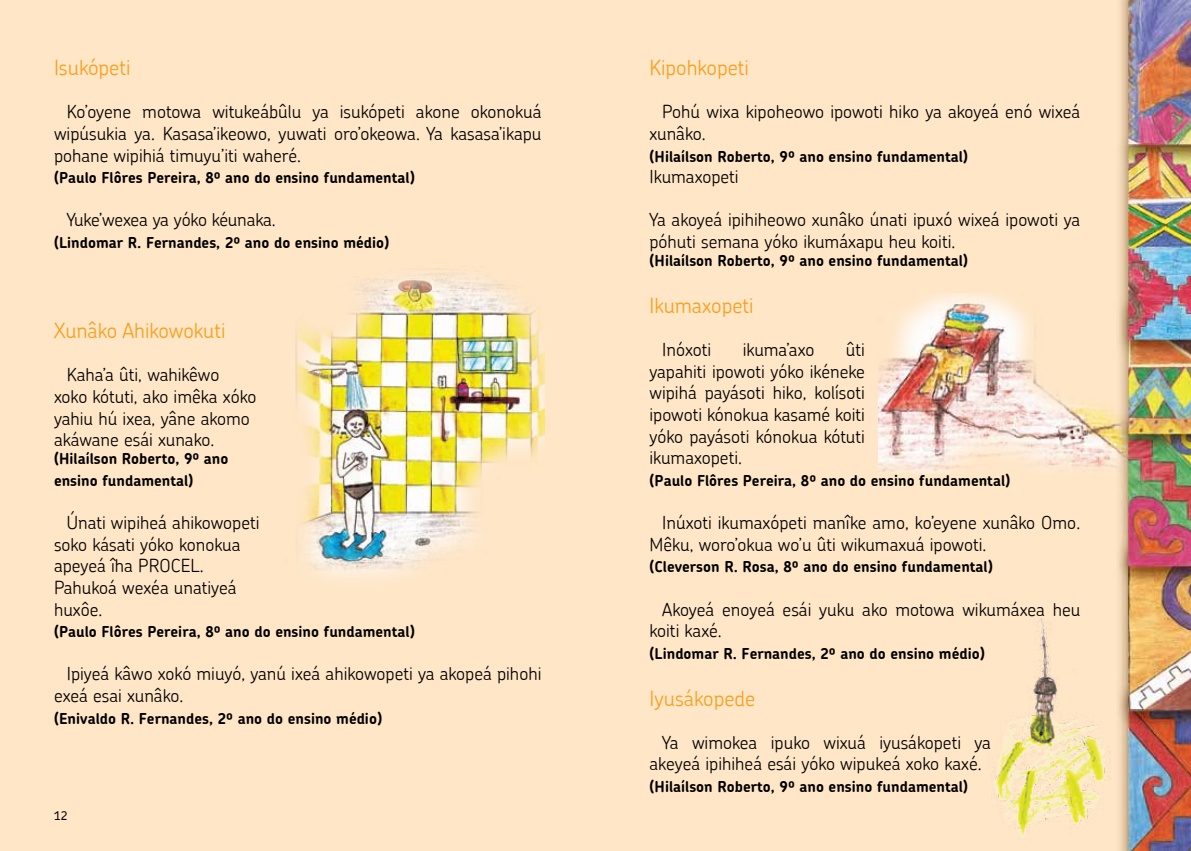
<style>
.page{position:relative;width:1191px;height:851px;background:#fff}
.page>*{position:absolute;margin:0;border:0;box-sizing:border-box;transform-origin:0 0}
.t1{font:300 21px "Chevin";color:#f99f1c}
.t2{font:300 18px/21.6px "Chevin";color:#000}
.t3{font:700 15px/21.6px "Chevin";color:#000}
.t4{font:500 12px "Chevin";color:#000}
</style>
<div class="page">
<div style="left:0;top:0;width:1103px;height:850px;background:#ffe6c7"></div>
<img style="left:269px;top:266px;width:275px;height:332px">
<img style="left:878px;top:293px;width:225px;height:180px">
<img style="left:991px;top:618px;width:112px;height:230px">
<img style="left:1103px;top:0;width:88px;height:850px">
<p class="t1" style="left:54px;top:54px;width:78px">Isukópeti</p>
<p class="t2" style="left:54px;top:101px;width:489px;text-align:justify;text-indent:13px">Ko’oyene motowa witukeábûlu ya isukópeti akone okonokuá wipúsukia ya. Kasasa’ikeowo, yuwati oro’okeowa. Ya kasasa’ikapu pohane wipihiá timuyu’iti waheré.</p>
<p class="t3" style="left:54px;top:167px;width:362px">(Paulo Flôres Pereira, 8º ano do ensino fundamental)</p>
<p class="t2" style="left:67px;top:209px;width:210px">Yuke’wexea ya yóko kéunaka.</p>
<p class="t3" style="left:54px;top:231px;width:337px">(Lindomar R. Fernandes, 2º ano do ensino médio)</p>
<p class="t1" style="left:54px;top:317px;width:173px">Xunâko Ahikowokuti</p>
<p class="t2" style="left:54px;top:364px;width:204px;text-indent:13px">Kaha’a ûti, wahikêwo xoko kótuti, ako imêka xóko yahiu hú ixea, yâne akomo akáwane esái xunako.</p>
<p class="t3" style="left:54px;top:447px;width:176px">(Hilaílson Roberto, 9º ano ensino fundamental)</p>
<p class="t2" style="left:54px;top:511px;width:207px;text-indent:13px">Únati wipiheá ahikowopeti soko kásati yóko konokua apeyeá îha PROCEL.<br>Pahukoá wexéa unatiyeá huxôe.</p>
<p class="t3" style="left:54px;top:620px;width:362px">(Paulo Flôres Pereira, 8º ano do ensino fundamental)</p>
<p class="t2" style="left:54px;top:662px;width:489px;text-indent:13px">Ipiyeá kâwo xokó miuyó, yanú ixeá ahikowopeti ya akopeá pihohi exeá esai xunâko.</p>
<p class="t3" style="left:54px;top:707px;width:330px">(Enivaldo R. Fernandes, 2º ano do ensino médio)</p>
<p class="t4" style="left:54px;top:807px;width:15px">12</p>
<p class="t1" style="left:649px;top:54px;width:101px">Kipohkopeti</p>
<p class="t2" style="left:649px;top:101px;width:432px;text-indent:13px">Pohú wixa kipoheowo ipowoti hiko ya akoyeá enó wixeá xunâko.</p>
<p class="t3" style="left:649px;top:145px;width:320px">(Hilaílson Roberto, 9º ano ensino fundamental)</p>
<p class="t2" style="left:649px;top:166px;width:91px">Ikumaxopeti</p>
<p class="t2" style="left:649px;top:209px;width:432px">Ya akoyeá ipihiheowo xunâko únati ipuxó wixeá ipowoti ya póhuti semana yóko ikumáxapu heu koiti.</p>
<p class="t3" style="left:649px;top:249px;width:320px">(Hilaílson Roberto, 9º ano ensino fundamental)</p>
<p class="t1" style="left:649px;top:292px;width:105px">Ikumaxopeti</p>
<p class="t2" style="left:662px;top:338px;width:50px">Inóxoti</p>
<p class="t2" style="left:742px;top:338px;width:73px">ikuma’axo</p>
<p class="t2" style="left:649px;top:338px;width:217px;text-align:justify;text-indent:196px">ûti yapahiti ipowoti yóko ikéneke wipihá payásoti hiko, kolísoti ipowoti kónokua kasamé koiti yóko payásoti kónokua kótuti ikumaxopeti.</p>
<p class="t3" style="left:649px;top:469px;width:362px">(Paulo Flôres Pereira, 8º ano do ensino fundamental)</p>
<p class="t2" style="left:649px;top:511px;width:432px;text-indent:13px">Inúxoti ikumaxópeti manîke amo, ko’eyene xunâko Omo.<br>Mêku, woro’okua wo’u ûti wikumaxuá ipowoti.</p>
<p class="t3" style="left:649px;top:555px;width:345px">(Cleverson R. Rosa, 8º ano do ensino fundamental)</p>
<p class="t2" style="left:649px;top:598px;width:432px;text-indent:13px">Akoyeá enoyeá esái yuku ako motowa wikumáxea heu koiti kaxé.</p>
<p class="t3" style="left:649px;top:642px;width:337px">(Lindomar R. Fernandes, 2º ano do ensino médio)</p>
<p class="t1" style="left:649px;top:684px;width:107px">Iyusákopede</p>
<p class="t2" style="left:649px;top:731px;width:343px;text-indent:13px">Ya wimokea ipuko wixuá iyusákopeti ya akeyeá ipihiheá esái yóko wipukeá xoko kaxé.</p>
<p class="t3" style="left:649px;top:775px;width:320px">(Hilaílson Roberto, 9º ano ensino fundamental)</p>
</div>
